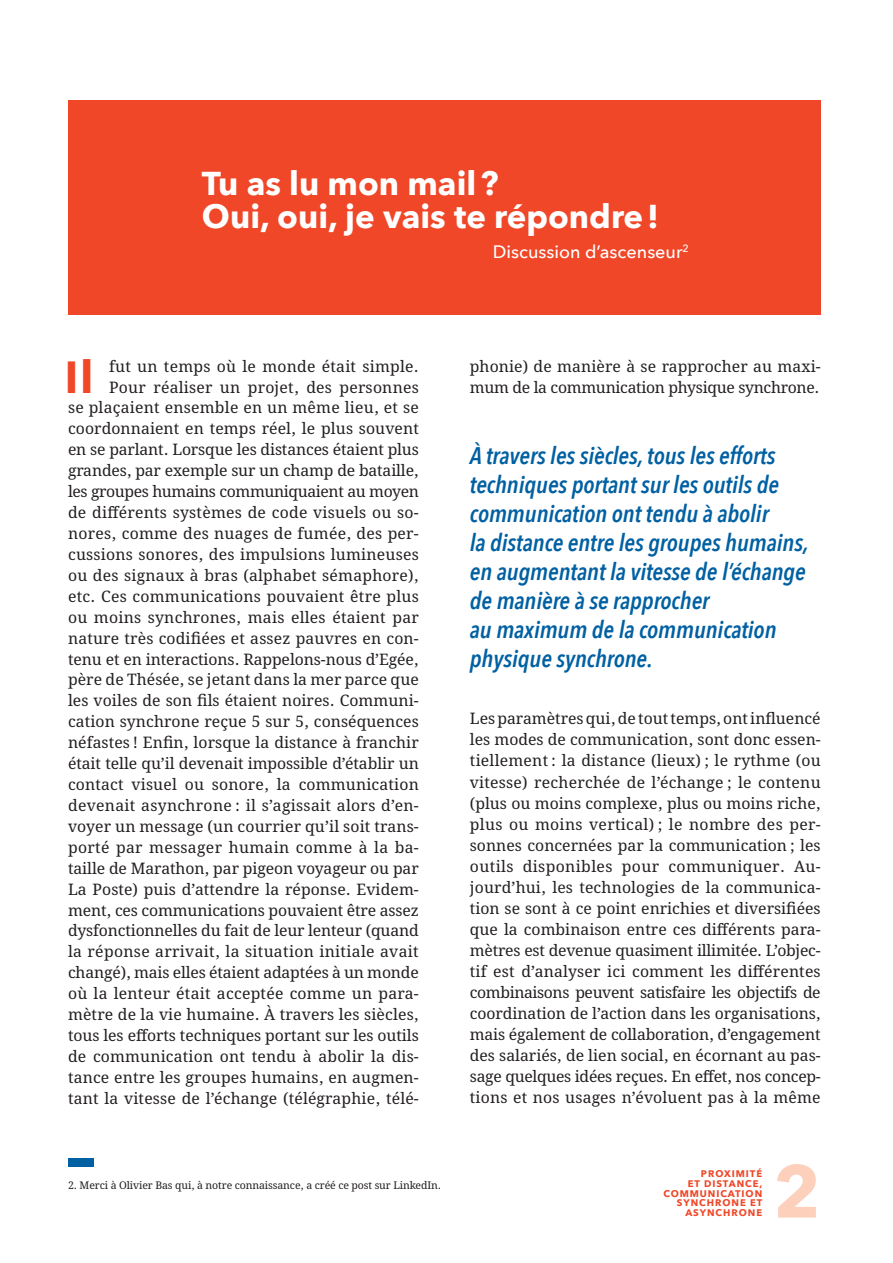
<style>
.page{position:relative;width:893px;height:1263px;background:#fff}
.page>*{position:absolute;margin:0;border:0;box-sizing:border-box;transform-origin:0 0}
.t1{font:700 73.65px "Avenir Next";color:#fcd0bb}
.t2{font:700 44.85px "Avenir Next Condensed";color:#ef4728}
.t3{font:700 33px/33px "Avenir Next";color:#fff}
.t4{font:italic 600 24px/29px "Avenir Next Condensed";letter-spacing:-.005em;color:#0060a2}
.t5{font:500 18px "Avenir Next";color:#fff}
.t6{font:15.75px/20.9px "Avrile Serif";letter-spacing:.01em;color:#231f20;text-align:right}
.t7{font:15.75px/21px "Avrile Serif";letter-spacing:-.02em;color:#231f20}
.t8{font:10.5px "Avrile Serif";letter-spacing:-.01em;color:#231f20}
.t9{font:700 9.6px/9.9px "Avenir Next";letter-spacing:.1em;color:#ef4728;text-align:right}
</style>
<div class="page">
<div style="left:68px;top:100px;width:753px;height:215px;background:#ef4728"></div>
<div style="left:68px;top:1158px;width:26px;height:9px;background:#0060a2"></div>
<h3 class="t3" style="left:202px;top:166px;width:459px">Tu as lu mon mail ?<br>Oui, oui, je vais te répondre !</h3>
<p class="t5" style="left:493px;top:236px;width:198px">Discussion d’ascenseur<sup>2</sup></p>
<h2 class="t2" style="left:65px;top:349px;width:29px">Il</h2>
<p class="t6" style="left:68px;top:356px;width:352px">fut un temps où le monde était simple.<br>Pour réaliser un projet, des personnes<br>se plaçaient ensemble en un même lieu, et se coordonnaient en temps réel, le plus souvent en se parlant. Lorsque les distances étaient plus grandes, par exemple sur un champ de bataille, les groupes humains communiquaient au moyen de différents systèmes de code visuels ou so&shy;nores, comme des nuages de fumée, des per&shy;cussions sonores, des impulsions lumineuses ou des signaux à bras (alphabet sémaphore), etc. Ces communications pouvaient être plus ou moins synchrones, mais elles étaient par nature très codifiées et assez pauvres en con - tenu et en interactions. Rappelons-nous d’Egée, père de Thésée, se jetant dans la mer parce que les voiles de son fils étaient noires. Communi&shy;cation synchrone reçue 5 sur 5, conséquences néfastes ! Enfin, lorsque la distance à franchir était telle qu’il devenait impossible d’établir un contact visuel ou sonore, la communication deve nait asynchrone : il s’agissait alors d’en&shy;voyer un message (un courrier qu’il soit trans&shy;porté par messager humain comme à la ba&shy;taille de Marathon, par pigeon voyageur ou par La Poste) puis d’attendre la réponse. Evidem&shy;ment, ces communications pouvaient être assez dysfonctionnelles du fait de leur lenteur (quand la réponse arrivait, la situation initiale avait changé), mais elles étaient adaptées à un monde où la lenteur était acceptée comme un para&shy;mètre de la vie humaine. À travers les siècles, tous les efforts techniques portant sur les outils de communication ont tendu à abolir la dis&shy;tance entre les groupes humains, en augmen&shy;tant la vitesse de l’échange (télégraphie, télé-</p>
<p class="t7" style="left:470px;top:356px;width:352px">phonie) de manière à se rapprocher au maxi&shy;mum de la communication physique synchrone.</p>
<p class="t4" style="left:470px;top:441px;width:340px">À travers les siècles, tous les efforts techniques portant sur les outils de communication ont tendu à abolir<br>la distance entre les groupes humains, en augmentant la vitesse de l’échange de manière à se rapprocher<br>au maximum de la communication physique synchrone.</p>
<p class="t6" style="left:470px;top:709px;width:352px;text-align:justify">Les paramètres qui, de tout temps, ont influencé les modes de communication, sont donc essen - tiellement : la distance (lieux) ; le rythme (ou vitesse) recherchée de l’échange ; le contenu (plus ou moins complexe, plus ou moins riche, plus ou moins vertical) ; le nombre des per&shy;sonnes concernées par la communication ; les outils disponibles pour communiquer. Au&shy;jourd’hui, les technologies de la communica&shy;tion se sont à ce point enrichies et diversifiées que la combinaison entre ces différents para&shy;mètres est devenue quasiment illimitée. L’objec&shy;tif est d’analyser ici comment les différentes combinaisons peuvent satisfaire les objectifs de coordination de l’action dans les organisations, mais également de collaboration, d’engagement des salariés, de lien social, en écornant au pas&shy;sage quelques idées reçues. En effet, nos concep - tions et nos usages n’évoluent pas à la même</p>
<p class="t8" style="left:68px;top:1178px;width:375px">2. Merci à Olivier Bas qui, à notre connaissance, a créé ce post sur LinkedIn.</p>
<p class="t9" style="left:663px;top:1168px;width:101px">PROXIMITÉ<br>ET DISTANCE,<br>COMMUNICATION<br>SYNCHRONE ET<br>ASYNCHRONE</p>
<h1 class="t1" style="left:773px;top:1128px;width:49px">2</h1>
</div>
